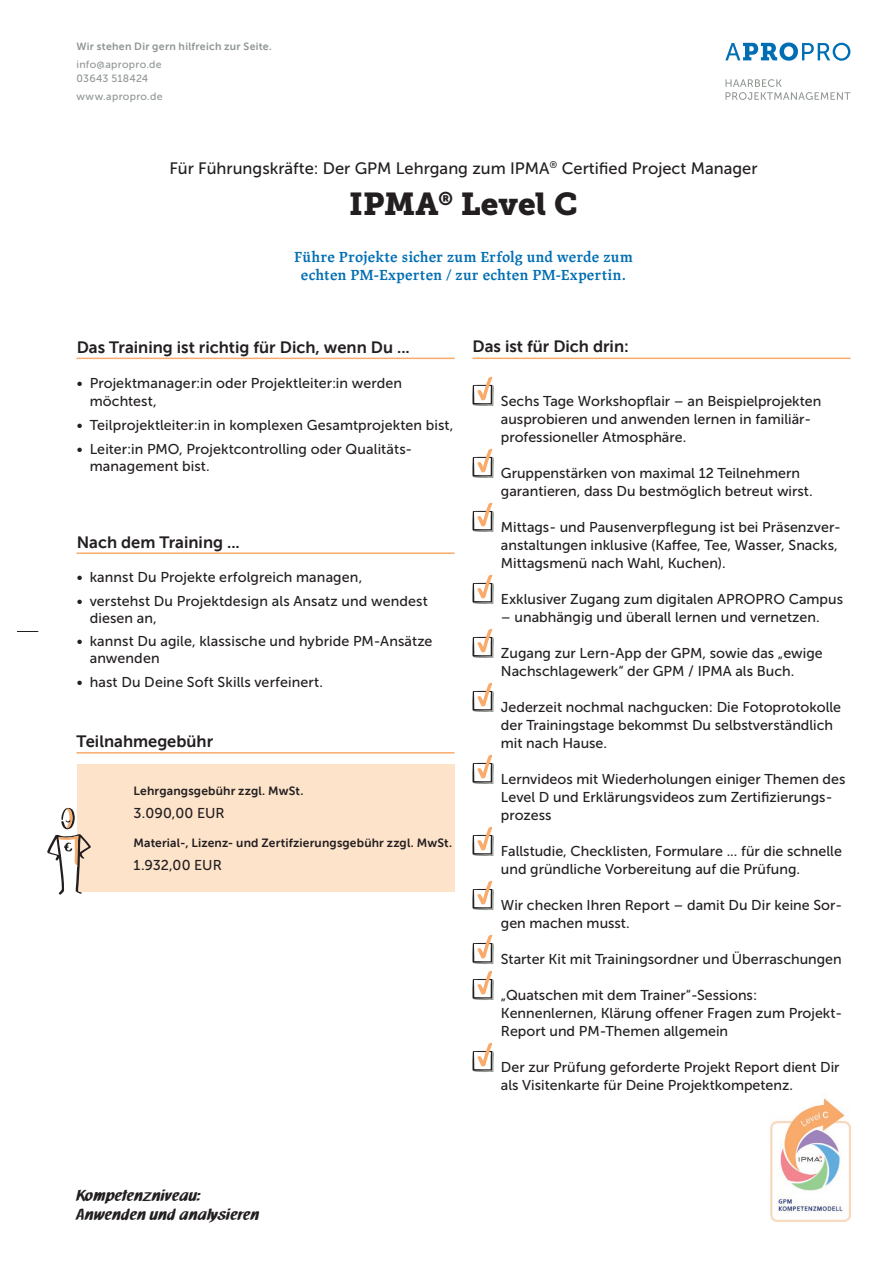
<style>
.page{position:relative;width:893px;height:1263px;background:#fff}
.page>*{position:absolute;margin:0;border:0;box-sizing:border-box;transform-origin:0 0}
.t1{font:31.5px "Museo Slab 900";color:#231f20}
.t2{font:16.5px "Museo Sans 700";color:#231f20}
.t3{font:16.5px "Museo Sans 500";color:#231f20}
.t4{font:16.5px/19.8px "Neuland Font 2017";color:#231f20}
.t5{font:600 15px/18px "Lapture";letter-spacing:.005em;color:#006eb3;text-align:center}
.t6{font:14.25px/18px "Museo Sans 500";color:#231f20}
.t7{font:12px "Museo Sans 700";letter-spacing:.015em;color:#231f20}
.t8{font:10.5px/13.5px "Museo Sans 500";letter-spacing:.025em;color:#909791}
.t9{font:10.5px "Museo Sans 700";letter-spacing:.025em;color:#909791}
</style>
<div class="page">
<svg style="left:17px;top:631px;width:21px;height:1px"></svg>
<svg style="left:725px;top:79px;width:125px;height:21px"></svg>
<svg style="left:725px;top:43px;width:125px;height:18px"></svg>
<svg style="left:472px;top:377px;width:22px;height:29px"></svg>
<svg style="left:472px;top:449px;width:22px;height:29px"></svg>
<svg style="left:472px;top:503px;width:22px;height:29px"></svg>
<svg style="left:472px;top:575px;width:22px;height:29px"></svg>
<svg style="left:472px;top:629px;width:22px;height:29px"></svg>
<svg style="left:472px;top:683px;width:22px;height:29px"></svg>
<svg style="left:472px;top:755px;width:22px;height:29px"></svg>
<svg style="left:472px;top:827px;width:22px;height:29px"></svg>
<svg style="left:472px;top:881px;width:22px;height:29px"></svg>
<svg style="left:472px;top:935px;width:22px;height:29px"></svg>
<svg style="left:472px;top:971px;width:22px;height:29px"></svg>
<svg style="left:472px;top:1043px;width:22px;height:29px"></svg>
<hr style="left:77px;top:358px;width:378px;height:1px;background:#f9ab6b">
<hr style="left:472px;top:358px;width:378px;height:1px;background:#f9ab6b">
<hr style="left:77px;top:552px;width:377px;height:2px;background:#f9ab6b">
<hr style="left:77px;top:752px;width:377px;height:1px;background:#f9ab6b">
<div style="left:77px;top:764px;width:377px;height:128px;background:#fee3cb"></div>
<svg style="left:47px;top:807px;width:44px;height:88px"></svg>
<img style="left:771px;top:1098px;width:79px;height:123px">
<p class="t9" style="left:77px;top:41px;width:197px">Wir stehen Dir gern hilfreich zur Seite.</p>
<p class="t8" style="left:77px;top:58px;width:87px">info@apropro.de<br>03643 518424</p>
<p class="t8" style="left:77px;top:90px;width:88px">www.apropro.de</p>
<p class="t3" style="left:169px;top:159px;width:590px">Für Führungskräfte: Der GPM Lehrgang zum IPMA<sup>®</sup> Certified Project Manager</p>
<h1 class="t1" style="left:349px;top:186px;width:230px">IPMA<sup>®</sup> Level C</h1>
<p class="t5" style="left:294px;top:248px;width:340px">Führe Projekte sicher zum Erfolg und werde zum echten PM-Experten / zur echten PM-Expertin.</p>
<p class="t2" style="left:77px;top:338px;width:335px">Das Training ist richtig für Dich, wenn Du ...</p>
<p class="t6" style="left:90px;top:374px;width:314px;text-indent:-13px">• Projektmanager:in oder Projektleiter:in werden möchtest,</p>
<p class="t6" style="left:77px;top:416px;width:378px">• Teilprojektleiter:in in komplexen Gesamtprojekten bist,</p>
<p class="t6" style="left:90px;top:440px;width:324px;line-height:17.1px;text-indent:-13px">• Leiter:in PMO, Projektcontrolling oder Qualitäts&shy;management bist.</p>
<p class="t2" style="left:77px;top:533px;width:165px">Nach dem Training ...</p>
<p class="t6" style="left:77px;top:568px;width:287px">• kannst Du Projekte erfolgreich managen,</p>
<p class="t6" style="left:90px;top:592px;width:340px;line-height:17.1px;text-indent:-13px">• verstehst Du Projektdesign als Ansatz und wendest diesen an,</p>
<p class="t6" style="left:90px;top:633px;width:344px;line-height:17.1px;text-indent:-13px">• kannst Du agile, klassische und hybride PM-Ansätze anwenden</p>
<p class="t6" style="left:77px;top:673px;width:248px">• hast Du Deine Soft Skills verfeinert.</p>
<p class="t2" style="left:77px;top:732px;width:138px">Teilnahmegebühr</p>
<p class="t7" style="left:134px;top:784px;width:172px">Lehrgangsgebühr zzgl. MwSt.</p>
<p class="t6" style="left:134px;top:804px;width:93px">3.090,00 EUR</p>
<p class="t7" style="left:134px;top:836px;width:320px">Material-, Lizenz- und Zertifzierungsgebühr zzgl. MwSt.</p>
<p class="t6" style="left:134px;top:856px;width:90px">1.932,00 EUR</p>
<p class="t2" style="left:472px;top:337px;width:158px">Das ist für Dich drin:</p>
<p class="t6" style="left:501px;top:392px;width:322px">Sechs Tage Workshopflair – an Beispielprojekten ausprobieren und anwenden lernen in familiär&shy;professioneller Atmosphäre.</p>
<p class="t6" style="left:501px;top:464px;width:313px">Gruppenstärken von maximal 12 Teilnehmern garantieren, dass Du bestmöglich betreut wirst.</p>
<p class="t6" style="left:501px;top:518px;width:342px">Mittags- und Pausenverpflegung ist bei Präsenzver&shy;anstaltungen inklusive (Kaffee, Tee, Wasser, Snacks,<br>Mittagsmenü nach Wahl, Kuchen).</p>
<p class="t6" style="left:501px;top:590px;width:344px">Exklusiver Zugang zum digitalen APROPRO Campus</p>
<p class="t6" style="left:501px;top:608px;width:320px">– unabhängig und überall lernen und vernetzen.</p>
<p class="t6" style="left:501px;top:644px;width:323px">Zugang zur Lern-App der GPM, sowie das „ewige<br>Nachschlagewerk“ der GPM / IPMA als Buch.</p>
<p class="t6" style="left:501px;top:698px;width:342px">Jederzeit nochmal nachgucken: Die Fotoprotokolle der Trainingstage bekommst Du selbstverständlich mit nach Hause.</p>
<p class="t6" style="left:501px;top:770px;width:346px">Lernvideos mit Wiederholungen einiger Themen des<br>Level D und Erklärungsvideos zum Zertifizierungs&shy;prozess</p>
<p class="t6" style="left:501px;top:842px;width:343px">Fallstudie, Checklisten, Formulare ... für die schnelle und gründliche Vorbereitung auf die Prüfung.</p>
<p class="t6" style="left:501px;top:896px;width:343px">Wir checken Ihren Report – damit Du Dir keine Sor&shy;gen machen musst.</p>
<p class="t6" style="left:501px;top:950px;width:342px">Starter Kit mit Trainingsordner und Überraschungen</p>
<p class="t6" style="left:501px;top:986px;width:343px">„Quatschen mit dem Trainer“-Sessions:<br>Kennenlernen, Klärung offener Fragen zum Projekt-<br>Report und PM-Themen allgemein</p>
<p class="t6" style="left:501px;top:1058px;width:340px">Der zur Prüfung geforderte Projekt Report dient Dir als Visitenkarte für Deine Projektkompetenz.</p>
<p class="t4" style="left:76px;top:1186px;width:184px">Kompetenzniveau:<br>Anwenden und analysieren</p>
</div>
